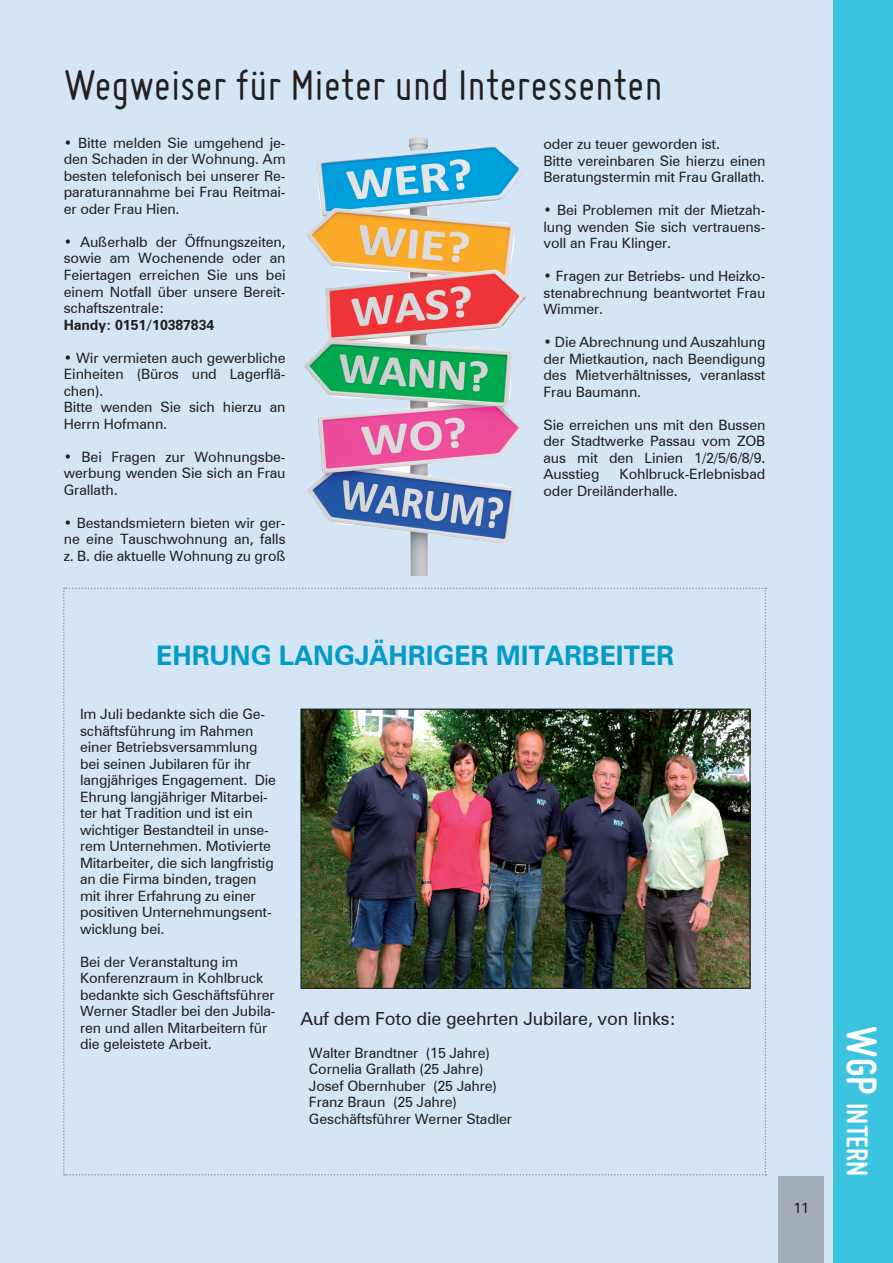
<style>
.page{position:relative;width:893px;height:1263px;background:#d4e5f5}
.page>*{position:absolute;margin:0;border:0;box-sizing:border-box;transform-origin:0 0}
.t1{font:46.5px "Miso";color:#231f20}
.t2{font:700 31.5px "Miso";color:#fff}
.t3{font:700 27px "Zurich BT";color:#009bc9}
.t4{font:18px "Zurich BT";letter-spacing:-.01em;color:#231f20}
.t5{font:14.25px/16.5px "Zurich BT";letter-spacing:-.01em;color:#231f20;text-align:justify}
.t6{font:700 14.25px "Zurich BT";letter-spacing:-.01em;color:#231f20}
.s1{font-size:45px}
</style>
<div class="page">
<div style="left:778px;top:1176px;width:46px;height:87px;background:#a2adb9"></div>
<div style="left:833px;top:0;width:60px;height:1263px;background:#3bc3e0"></div>
<svg style="left:63px;top:588px;width:703px;height:587px"></svg>
<img style="left:302px;top:710px;width:447px;height:277px">
<div style="left:300px;top:708px;width:451px;height:281px;border:1px solid #231f20"></div>
<img style="left:304px;top:137px;width:221px;height:439px">
<h1 class="t1" style="left:64px;top:59px;width:600px">Wegweiser für Mieter und Interessenten</h1>
<p class="t5" style="left:64px;top:135px;width:223px">• Bitte melden Sie umgehend je&shy;den Schaden in der Wohnung. Am besten telefonisch bei unserer Re&shy;paraturannahme bei Frau Reitmai&shy;er oder Frau Hien.</p>
<p class="t5" style="left:64px;top:234px;width:223px">• Außerhalb der Öffnungszeiten, sowie am Wochenende oder an Feiertagen erreichen Sie uns bei einem Notfall über unsere Bereit&shy;schaftszentrale:</p>
<p class="t6" style="left:64px;top:316px;width:152px">Handy: 0151/10387834</p>
<p class="t5" style="left:64px;top:349px;width:223px;text-align:left">• Wir vermieten auch gewerbliche<br>Einheiten (Büros und Lagerflä&shy;chen).<br>Bitte wenden Sie sich hierzu an<br>Herrn Hofmann.</p>
<p class="t5" style="left:64px;top:448px;width:223px">• Bei Fragen zur Wohnungsbe&shy;werbung wenden Sie sich an Frau Grallath.</p>
<p class="t5" style="left:64px;top:514px;width:223px">• Bestandsmietern bieten wir ger&shy;ne eine Tauschwohnung an, falls z. B. die aktuelle Wohnung zu groß</p>
<p class="t5" style="left:543px;top:136px;width:223px;text-align:left">oder zu teuer geworden ist.<br>Bitte vereinbaren Sie hierzu einen<br>Beratungstermin mit Frau Grallath.</p>
<p class="t5" style="left:543px;top:202px;width:223px">• Bei Problemen mit der Mietzah&shy;lung wenden Sie sich vertrauens&shy;voll an Frau Klinger.</p>
<p class="t5" style="left:543px;top:268px;width:223px">• Fragen zur Betriebs- und Heizko&shy;stenabrechnung beantwortet Frau Wimmer.</p>
<p class="t5" style="left:543px;top:334px;width:223px">• Die Abrechnung und Auszahlung der Mietkaution, nach Beendigung des Mietverhältnisses, veranlasst Frau Baumann.</p>
<p class="t5" style="left:543px;top:416px;width:223px">Sie erreichen uns mit den Bussen der Stadtwerke Passau vom ZOB aus mit den Linien 1/2/5/6/8/9.<br>Ausstieg</p>
<p class="t5" style="left:543px;top:466px;width:223px;text-indent:76px">Kohlbruck-Erlebnisbad oder Dreiländerhalle.</p>
<h3 class="t3" style="left:156px;top:639px;width:519px">EHRUNG LANGJÄHRIGER MITARBEITER</h3>
<p class="t5" style="left:80px;top:706px;width:198px;text-align:left">Im Juli bedankte sich die Ge&shy;schäftsführung im Rahmen einer Betriebsversammlung bei seinen Jubilaren für ihr langjähriges Engagement. Die<br>Ehrung langjähriger Mitarbei&shy;ter hat Tradition und ist ein wichtiger Bestandteil in unse&shy;rem Unternehmen. Motivierte<br>Mitarbeiter, die sich langfristig an die Firma binden, tragen mit ihrer Erfahrung zu einer positiven Unternehmungsent&shy;wicklung bei.</p>
<p class="t5" style="left:80px;top:953px;width:197px;text-align:left">Bei der Veranstaltung im<br>Konferenzraum in Kohlbruck bedankte sich Geschäftsführer<br>Werner Stadler bei den Jubila&shy;ren und allen Mitarbeitern für die geleistete Arbeit.</p>
<p class="t4" style="left:300px;top:1007px;width:377px">Auf dem Foto die geehrten Jubilare, von links:</p>
<p class="t5" style="left:309px;top:1044px;width:205px;text-align:left">Walter Brandtner (15 Jahre)<br>Cornelia Grallath (25 Jahre)<br>Josef Obernhuber (25 Jahre)<br>Franz Braun (25 Jahre)<br>Geschäftsführer Werner Stadler</p>
<p class="t5" style="left:793px;top:1199px;width:17px">11</p>
<h2 class="t2" style="left:875px;top:1026px;width:151px;rotate:90deg"><span class="s1">WGP</span> intern</h2>
</div>
